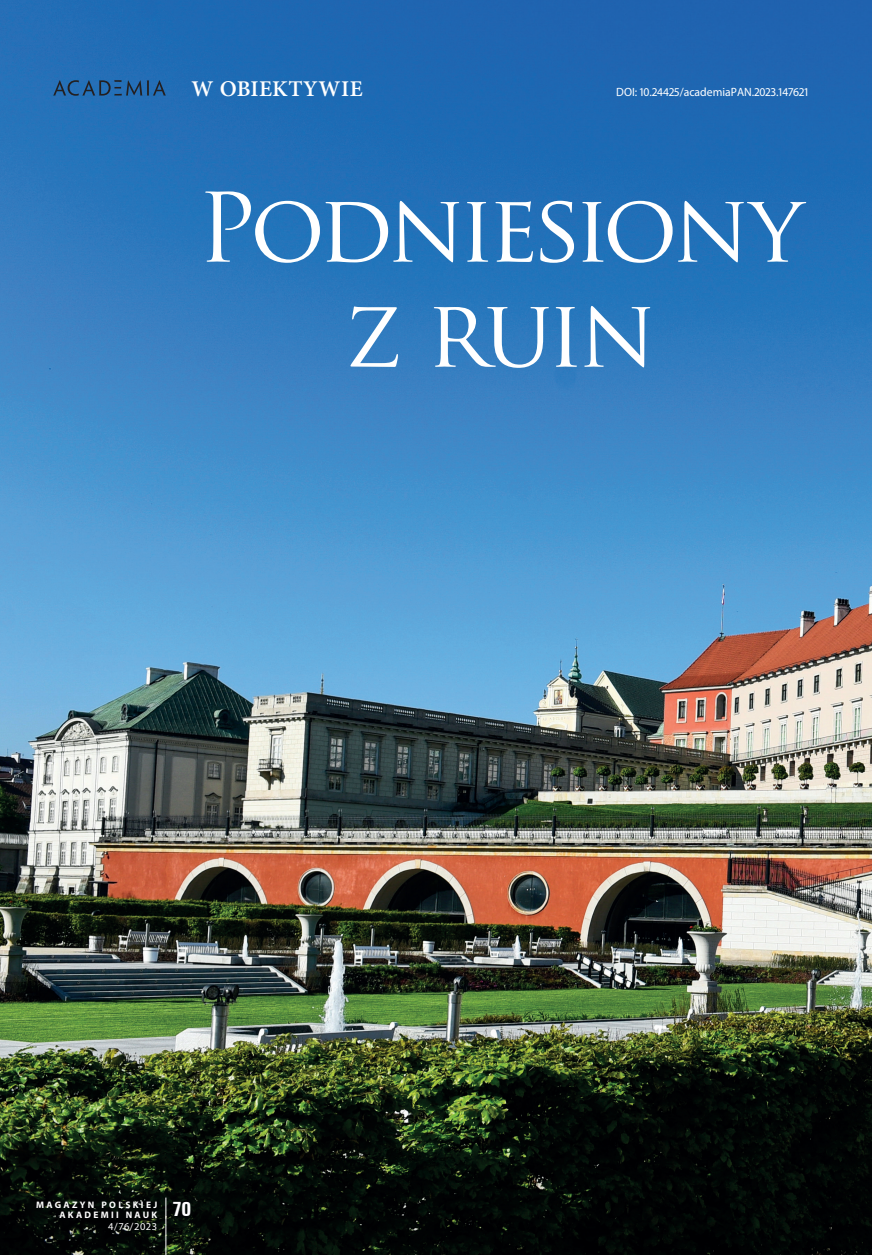
<style>
.page{position:relative;width:872px;height:1255px;background:#fff}
.page>*{position:absolute;margin:0;border:0;box-sizing:border-box;transform-origin:0 0}
.t1{font:93px/105px "Trajan Pro";letter-spacing:-.065em;color:#fff;text-align:center}
.t2{font:600 22.5px "Minion Pro";letter-spacing:.015em;color:#fff}
.t3{font:700 condensed 21px "Unitus TEE";color:#fff}
.t4{font:12px "Myriad Pro";letter-spacing:.005em;color:#fff}
.t5{font:10.5px "Myriad Pro";color:#fff}
.t6{font:700 9.45px/10.5px "Myriad Pro";letter-spacing:.245em;color:#fff;text-align:right}
</style>
<div class="page">
<img style="left:0;top:0;width:872px;height:1254px">
<hr style="left:165px;top:1197px;width:1px;height:57px;background:#fff">
<svg style="left:53px;top:80px;width:113px;height:16px;background:#235b92"></svg>
<h2 class="t2" style="left:191px;top:73px;width:173px">W OBIEKTYWIE</h2>
<p class="t4" style="left:616px;top:84px;width:193px">DOI: 10.24425/academiaPAN.2023.147621</p>
<h1 class="t1" style="left:197px;top:174px;width:607px">Podniesiony z ruin</h1>
<p class="t6" style="left:36px;top:1198px;width:123px">MAGAZYN POLSKIEJ<br>AKADEMII NAUK</p>
<p class="t5" style="left:108px;top:1220px;width:51px">4/76/2023</p>
<h3 class="t3" style="left:172px;top:1196px;width:21px">70</h3>
</div>
